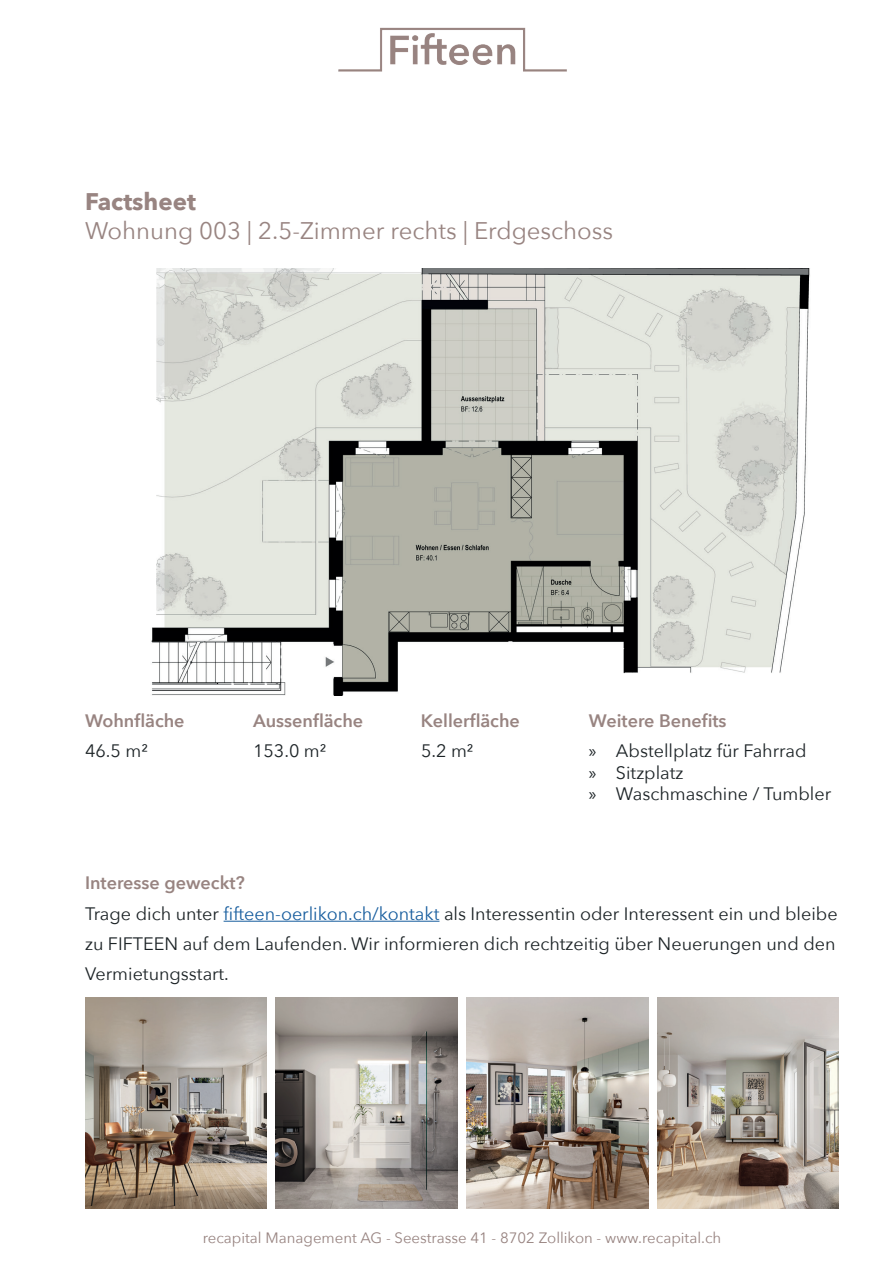
<style>
.page{position:relative;width:893px;height:1263px;background:#fff}
.page>*{position:absolute;margin:0;border:0;box-sizing:border-box;transform-origin:0 0}
.t1{font:24px "Avenir Next";color:#988481}
.t2{font:700 24px "Avenir Next";color:#988481}
.t3{font:18px/21.6px "Avenir Next";color:#1c2326}
.t4{font:600 18px "Avenir Next";color:#988481}
.t5{font:15px "Avenir Next";color:#988481}
.s1{font-family:"Myriad Pro"}
.s2{color:#175d9e}
</style>
<div class="page">
<img style="left:151px;top:268px;width:659px;height:428px">
<img style="left:338px;top:27px;width:229px;height:45px">
<hr style="left:224px;top:921px;width:215px;height:1px;background:#175d9e">
<img style="left:85px;top:997px;width:181px;height:212px">
<img style="left:658px;top:997px;width:181px;height:212px">
<img style="left:467px;top:997px;width:181px;height:212px">
<img style="left:276px;top:997px;width:181px;height:212px">
<h1 class="t2" style="left:85px;top:181px;width:112px">Factsheet</h1>
<h1 class="t1" style="left:85px;top:210px;width:530px">Wohnung 003 | 2.5-Zimmer rechts | Erdgeschoss</h1>
<p class="t4" style="left:85px;top:705px;width:101px">Wohnfläche</p>
<p class="t4" style="left:253px;top:705px;width:112px">Aussenfläche</p>
<p class="t4" style="left:421px;top:705px;width:100px">Kellerfläche</p>
<p class="t4" style="left:589px;top:705px;width:139px">Weitere Benefits</p>
<p class="t3" style="left:85px;top:739px;width:65px">46.5 m²</p>
<p class="t3" style="left:253px;top:739px;width:75px">153.0 m²</p>
<p class="t3" style="left:421px;top:739px;width:54px">5.2 m²</p>
<p class="t3" style="left:589px;top:739px;width:244px"><span class="s1">»</span> Abstellplatz für Fahrrad<br><span class="s1">»</span> Sitzplatz<br><span class="s1">»</span> Waschmaschine / Tumbler</p>
<p class="t4" style="left:85px;top:867px;width:161px">Interesse geweckt?</p>
<p class="t3" style="left:85px;top:898px;width:754px;line-height:30px;text-align:justify">Trage dich unter <span class="s2">fifteen-oerlikon.ch/kontakt</span> als Interessentin oder Interessent ein und bleibe zu FIFTEEN auf dem Laufenden. Wir informieren dich rechtzeitig über Neuerungen und den Vermietungsstart.</p>
<p class="t5" style="left:203px;top:1225px;width:520px">recapital Management AG - Seestrasse 41 - 8702 Zollikon - www.recapital.ch</p>
</div>
